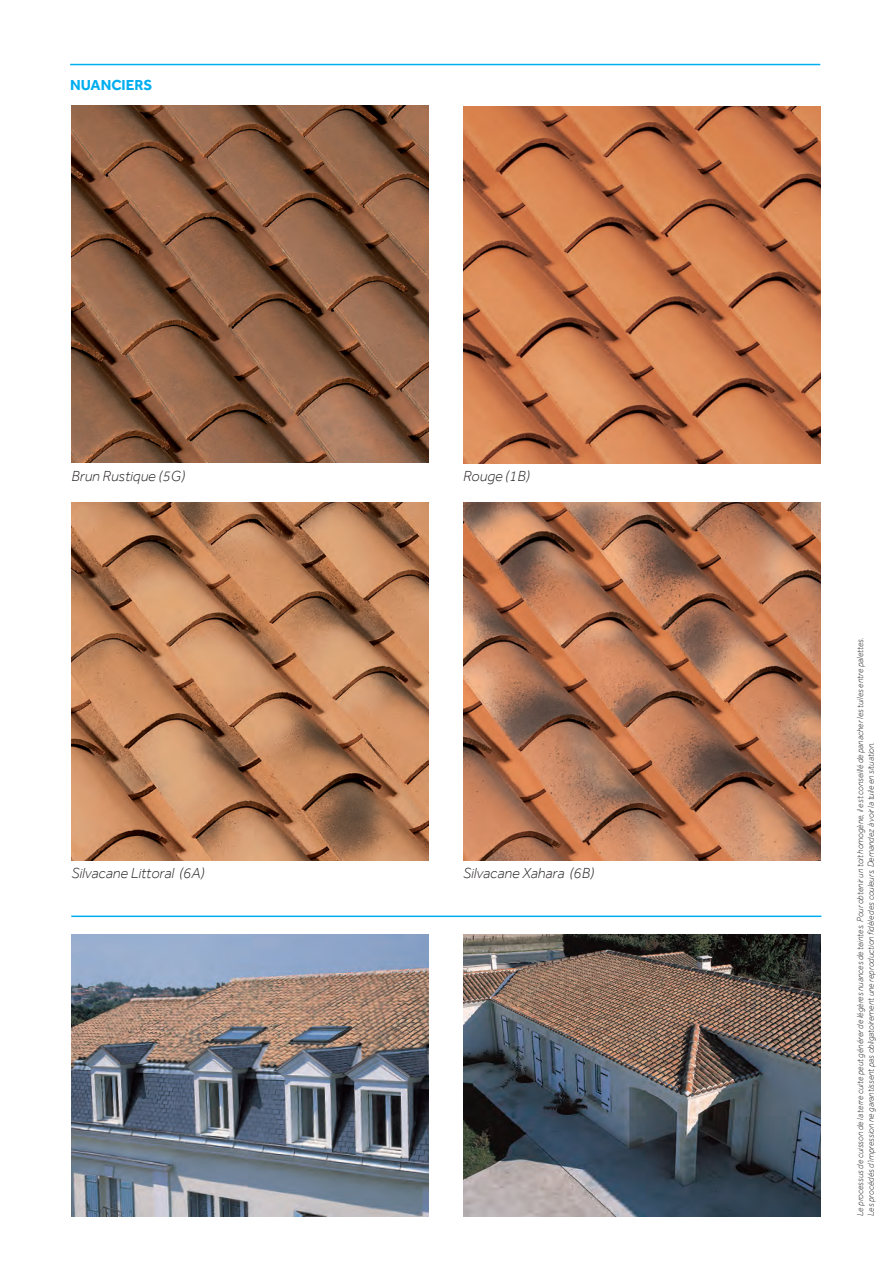
<style>
.page{position:relative;width:893px;height:1263px;background:#fff}
.page>*{position:absolute;margin:0;border:0;box-sizing:border-box;transform-origin:0 0}
.t1{font:italic 300 15px "Effra";color:#231f20}
.t2{font:700 15px "Effra";color:#00aeef}
.t3{font:italic 300 9px/10.8px "Effra";color:#231f20;scale:.95 1}
</style>
<div class="page">
<hr style="left:70px;top:64px;width:750px;height:1px;background:#00aeef">
<hr style="left:71px;top:915px;width:750px;height:2px;background:#00aeef">
<img style="left:71px;top:105px;width:358px;height:358px">
<img style="left:463px;top:106px;width:357px;height:357px">
<img style="left:71px;top:503px;width:358px;height:357px">
<img style="left:463px;top:503px;width:357px;height:357px">
<img style="left:463px;top:934px;width:357px;height:282px">
<img style="left:72px;top:934px;width:357px;height:282px">
<h1 class="t2" style="left:70px;top:76px;width:84px">NUANCIERS</h1>
<h1 class="t1" style="left:71px;top:467px;width:115px">Brun Rustique (5G)</h1>
<h1 class="t1" style="left:463px;top:467px;width:68px">Rouge (1B)</h1>
<h1 class="t1" style="left:71px;top:864px;width:134px">Silvacane Littoral (6A)</h1>
<h1 class="t1" style="left:463px;top:864px;width:133px">Silvacane Xahara (6B)</h1>
<p class="t3" style="left:855px;top:1216px;width:611px;rotate:-90deg">Le processus de cuisson de la terre cuite peut générer de légères nuances de teintes. Pour obtenir un toit homogène, il est conseillé de panacher les tuiles entre palettes.<br>Les procédés d’impression ne garantissent pas obligatoirement une reproduction fidèle des couleurs. Demandez à voir la tuile en situation.</p>
</div>
